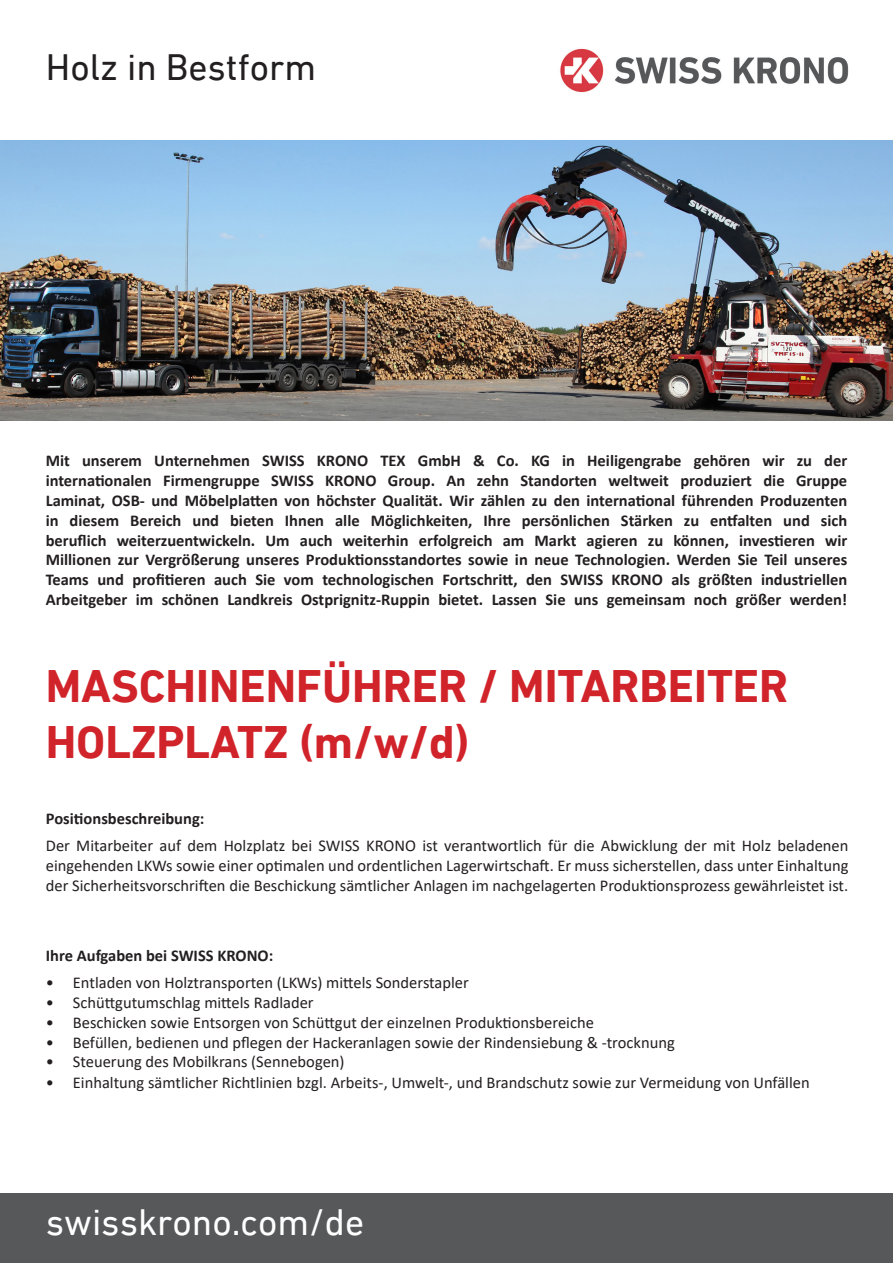
<style>
.page{position:relative;width:893px;height:1263px;background:#fff}
.page>*{position:absolute;margin:0;border:0;box-sizing:border-box;transform-origin:0 0}
.t1{font:700 46.5px/55.8px "DIN Next LT Pro";color:#d1232a}
.t2{font:37.5px "DIN Next LT Pro";color:#fff}
.t3{font:37.5px "DIN Next LT Pro";color:#231f20}
.t4{font:700 16.5px/19.8px "Calibri";color:#231f20;text-align:justify}
.t5{font:16.5px/19.8px "Calibri";color:#231f20;text-align:justify}
</style>
<div class="page">
<div style="left:0;top:1193px;width:893px;height:70px;background:#57585a"></div>
<img style="left:560px;top:48px;width:289px;height:44px">
<img style="left:0;top:140px;width:893px;height:281px">
<p class="t3" style="left:46px;top:46px;width:272px">Holz in Bestform</p>
<p class="t4" style="left:46px;top:451px;width:803px">Mit unserem Unternehmen SWISS KRONO TEX GmbH &amp; Co. KG in Heiligengrabe gehören wir zu der internationalen Firmengruppe SWISS KRONO Group. An zehn Standorten weltweit produziert die Gruppe Laminat, OSB- und Möbelplatten von höchster Qualität. Wir zählen zu den international führenden Produzenten in diesem Bereich und bieten Ihnen alle Möglichkeiten, Ihre persönlichen Stärken zu entfalten und sich beruflich weiterzuentwickeln. Um auch weiterhin erfolgreich am Markt agieren zu können, investieren wir Millionen zur Vergrößerung unseres Produktionsstandortes sowie in neue Technologien. Werden Sie Teil unseres Teams und profitieren auch Sie vom technologischen Fortschritt, den SWISS KRONO als größten industriellen Arbeitgeber im schönen Landkreis Ostprignitz-Ruppin bietet. Lassen Sie uns gemeinsam noch größer werden!</p>
<p class="t1" style="left:46px;top:658px;width:744px">MASCHINENFÜHRER / MITARBEITER<br>HOLZPLATZ (m/w/d)</p>
<p class="t4" style="left:46px;top:809px;width:160px">Positionsbeschreibung:</p>
<p class="t5" style="left:46px;top:835px;width:804px">Der Mitarbeiter auf dem Holzplatz bei SWISS KRONO ist verantwortlich für die Abwicklung der mit Holz beladenen eingehenden LKWs sowie einer optimalen und ordentlichen Lagerwirtschaft. Er muss sicherstellen, dass unter Einhaltung der Sicherheitsvorschriften die Beschickung sämtlicher Anlagen im nachgelagerten Produktionsprozess gewährleistet ist.</p>
<p class="t4" style="left:46px;top:945px;width:229px">Ihre Aufgaben bei SWISS KRONO:</p>
<p class="t5" style="left:46px;top:972px;width:424px">• Entladen von Holztransporten (LKWs) mittels Sonderstapler</p>
<p class="t5" style="left:46px;top:992px;width:269px">• Schüttgutumschlag mittels Radlader</p>
<p class="t5" style="left:46px;top:1012px;width:549px">• Beschicken sowie Entsorgen von Schüttgut der einzelnen Produktionsbereiche</p>
<p class="t5" style="left:46px;top:1032px;width:630px">• Befüllen, bedienen und pflegen der Hackeranlagen sowie der Rindensiebung &amp; -trocknung</p>
<p class="t5" style="left:46px;top:1051px;width:300px">• Steuerung des Mobilkrans (Sennebogen)</p>
<p class="t5" style="left:46px;top:1072px;width:765px">• Einhaltung sämtlicher Richtlinien bzgl. Arbeits-, Umwelt-, und Brandschutz sowie zur Vermeidung von Unfällen</p>
<p class="t2" style="left:46px;top:1200px;width:320px">swisskrono.com/de</p>
</div>
